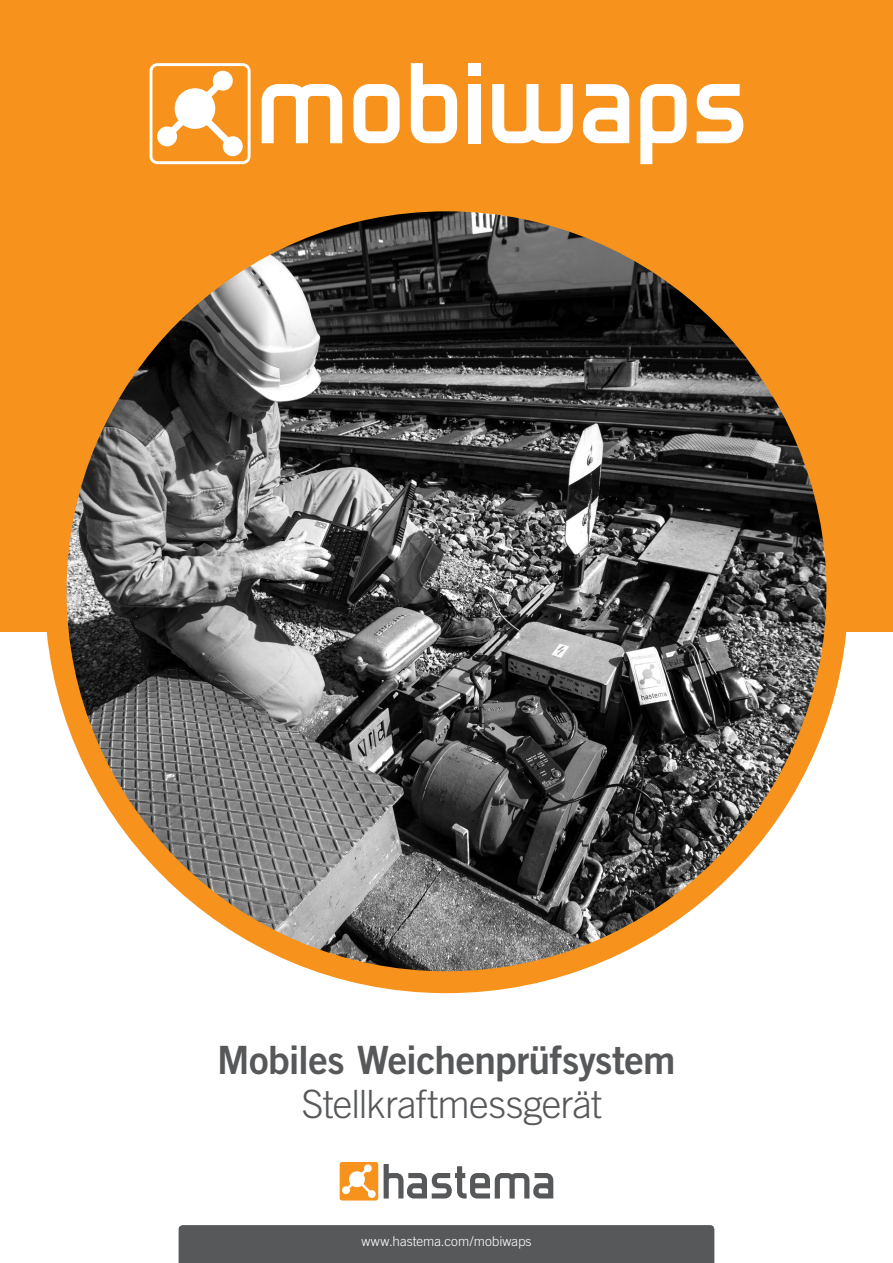
<style>
.page{position:relative;width:893px;height:1263px;background:#fff}
.page>*{position:absolute;margin:0;border:0;box-sizing:border-box;transform-origin:0 0}
.t1{font:39px "Trade Gothic Bold Two";letter-spacing:-.02em;color:#57585a}
.t2{font:300 39px "Trade Gothic";letter-spacing:-.02em;color:#57585a}
.t3{font:300 13.5px "Trade Gothic";color:#fff}
</style>
<div class="page">
<div style="left:179px;top:1225px;width:535px;height:38px;background:#57585a"></div>
<div style="left:0;top:0;width:893px;height:631px;background:#f7931d"></div>
<img style="left:56px;top:200px;width:781px;height:782px;border-radius:391px">
<div style="left:45px;top:189px;width:803px;height:804px;border:22px solid #f7931d;border-radius:50%"></div>
<svg style="left:340px;top:1162px;width:38px;height:38px"></svg>
<svg style="left:384px;top:1164px;width:169px;height:34px"></svg>
<svg style="left:696px;top:84px;width:48px;height:59px"></svg>
<svg style="left:640px;top:84px;width:47px;height:80px"></svg>
<svg style="left:411px;top:63px;width:46px;height:80px"></svg>
<svg style="left:492px;top:84px;width:81px;height:59px"></svg>
<svg style="left:262px;top:84px;width:80px;height:59px"></svg>
<svg style="left:150px;top:63px;width:101px;height:101px"></svg>
<svg style="left:583px;top:84px;width:46px;height:59px"></svg>
<svg style="left:353px;top:84px;width:47px;height:59px"></svg>
<div style="left:468px;top:84px;width:12px;height:59px;background:#fff"></div>
<div style="left:468px;top:63px;width:12px;height:12px;background:#fff"></div>
<h1 class="t1" style="left:217px;top:1035px;width:460px">Mobiles Weichenprüfsystem</h1>
<h1 class="t2" style="left:302px;top:1081px;width:302px">Stellkraftmessgerät</h1>
<p class="t3" style="left:361px;top:1233px;width:172px">www.hastema.com/mobiwaps</p>
</div>
